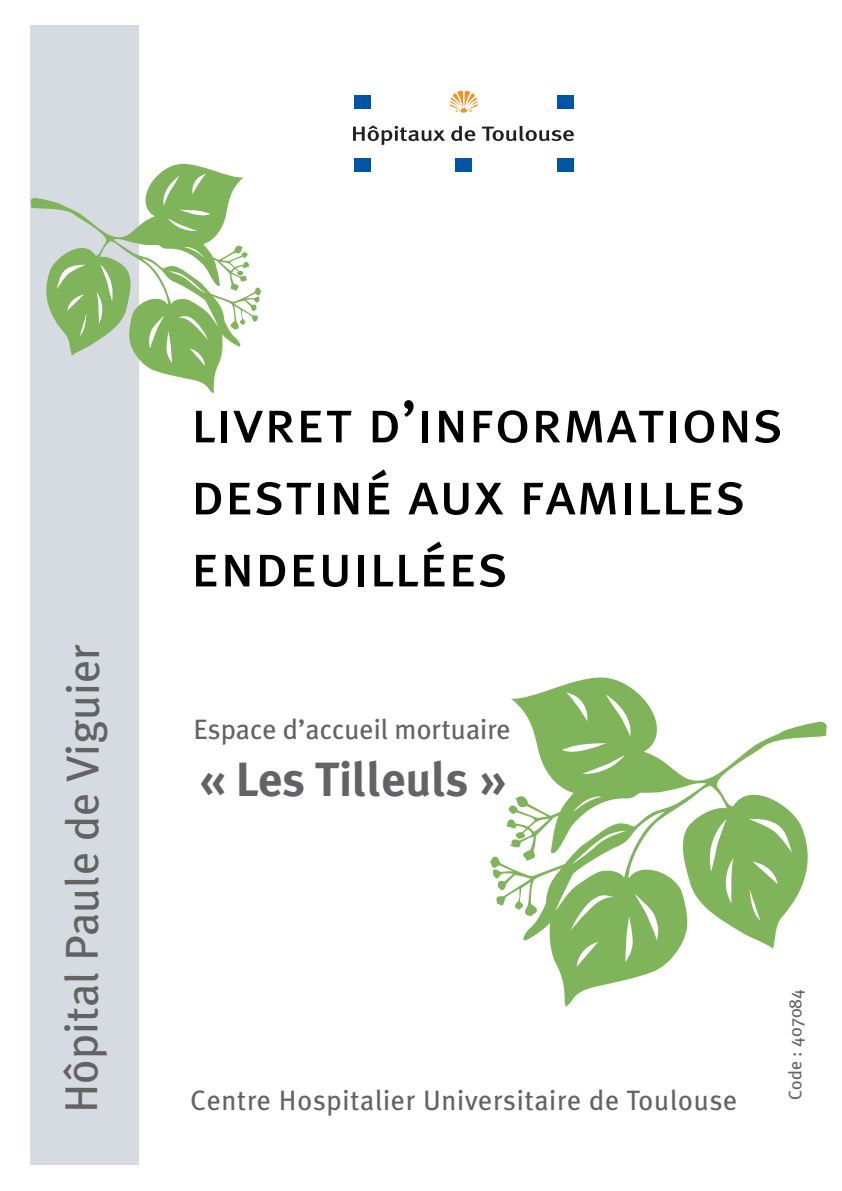
<style>
.page{position:relative;width:842px;height:1191px;background:#fff}
.page>*{position:absolute;margin:0;border:0;box-sizing:border-box;transform-origin:0 0}
.t1{font:60px/72px "Meta Plus Book Caps";color:#000}
.t2{font:700 48px "Meta Plus";color:#636366}
.t3{font:46px "Meta Plus";letter-spacing:-.005em;color:#636366}
.t4{font:28px "Meta Plus";letter-spacing:.025em;color:#636366}
.t5{font:28px "Meta Plus";color:#636366}
.t6{font:18px "Meta Plus";color:#636366}
</style>
<div class="page">
<div style="left:31px;top:26px;width:108px;height:1139px;background:#d5dbe0"></div>
<div style="left:354px;top:159px;width:16px;height:13px;background:#0156a3"></div>
<div style="left:557px;top:95px;width:17px;height:13px;background:#0156a3"></div>
<div style="left:354px;top:95px;width:16px;height:13px;background:#0156a3"></div>
<div style="left:557px;top:159px;width:17px;height:13px;background:#0156a3"></div>
<div style="left:455px;top:159px;width:17px;height:13px;background:#0156a3"></div>
<svg style="left:450px;top:90px;width:28px;height:24px"></svg>
<svg style="left:354px;top:125px;width:91px;height:20px"></svg>
<svg style="left:451px;top:126px;width:24px;height:15px"></svg>
<svg style="left:482px;top:126px;width:92px;height:15px"></svg>
<svg style="left:30px;top:164px;width:220px;height:229px"></svg>
<svg style="left:57px;top:264px;width:28px;height:25px"></svg>
<svg style="left:96px;top:265px;width:20px;height:59px"></svg>
<svg style="left:125px;top:174px;width:85px;height:84px"></svg>
<svg style="left:148px;top:271px;width:113px;height:95px"></svg>
<svg style="left:67px;top:295px;width:19px;height:41px"></svg>
<svg style="left:506px;top:677px;width:321px;height:329px"></svg>
<svg style="left:748px;top:817px;width:44px;height:36px;background:#95c076"></svg>
<svg style="left:705px;top:819px;width:29px;height:85px;background:#93bf74"></svg>
<svg style="left:573px;top:796px;width:28px;height:16px"></svg>
<svg style="left:562px;top:692px;width:127px;height:98px"></svg>
<svg style="left:490px;top:830px;width:170px;height:137px"></svg>
<svg style="left:750px;top:861px;width:28px;height:59px;background:#8ebc6d"></svg>
<p class="t3" style="left:56px;top:1113px;width:470px;rotate:-90deg">Hôpital Paule de Viguier</p>
<p class="t1" style="left:191px;top:385px;width:594px">livret d’informations destiné aux familles endeuillées</p>
<p class="t5" style="left:193px;top:712px;width:319px">Espace d’accueil mortuaire</p>
<p class="t2" style="left:199px;top:752px;width:308px">« Les Tilleuls »</p>
<p class="t4" style="left:191px;top:1084px;width:548px">Centre Hospitalier Universitaire de Toulouse</p>
<p class="t6" style="left:785px;top:1099px;width:112px;rotate:-90deg">Code : 407084</p>
</div>
